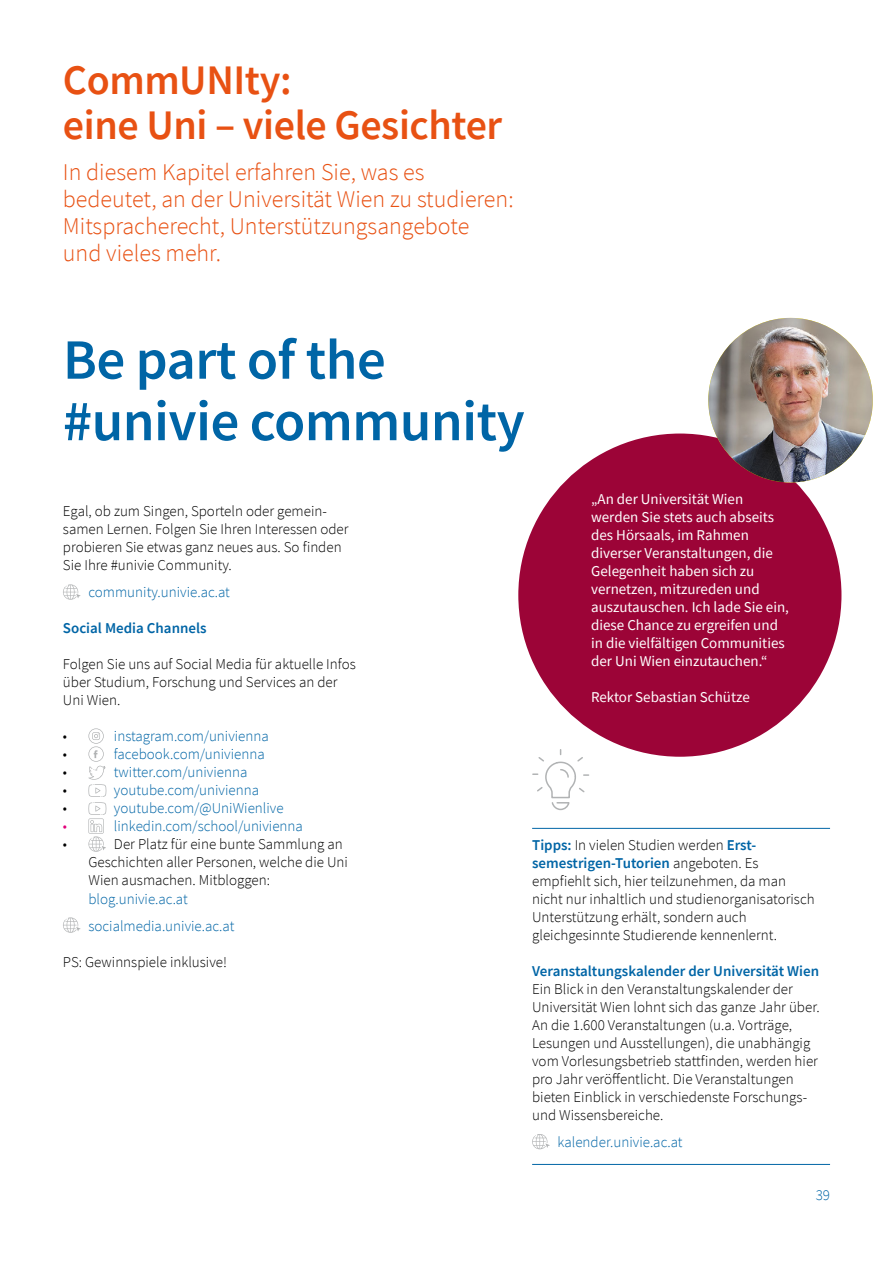
<style>
.page{position:relative;width:893px;height:1263px;background:#fff}
.page>*{position:absolute;margin:0;border:0;box-sizing:border-box;transform-origin:0 0}
.Ebene_2___Headline_blau__H3{font:600 57px/61.5px "Source Sans Pro";letter-spacing:-.01em;color:#0065a6}
.Ebene_1___Headline_orange__H2{font:600 42px/45px "Source Sans Pro";letter-spacing:-.01em;color:#e85113}
.Einleitung__P{font:300 24px/27px "Source Sans Pro";color:#e85113}
.Adressblock__P{font:300 15px/18px "Source Sans Pro";color:#000}
.Zitat_Human__P{font:15px/18px "Source Sans Pro";color:#fff}
.Adressblock__P-2{font:300 15px "Source Sans Pro";color:#0065a6}
.Fließtext_10_12__P{font:300 15px/18px "Source Sans Pro";color:#000}
.Adressblock__P-3{font:600 15px "Source Sans Pro";color:#0065a6}
.t1{font:300 15px "Source Sans Pro";color:#e2007a}
.s1{color:#0065a6}
.s2{font-weight:600;color:#0065a6}
</style>
<div class="page">
<hr style="left:532px;top:828px;width:298px;height:1px;background:#0065a6">
<hr style="left:532px;top:1164px;width:298px;height:1px;background:#0065a6">
<svg style="left:532px;top:1134px;width:18px;height:15px"></svg>
<svg style="left:63px;top:584px;width:18px;height:16px"></svg>
<svg style="left:88px;top:728px;width:18px;height:124px"></svg>
<svg style="left:63px;top:917px;width:18px;height:16px"></svg>
<svg style="left:532px;top:749px;width:57px;height:62px"></svg>
<div style="left:518px;top:433px;width:323px;height:324px;background:#9c0437;border-radius:50%"></div>
<img style="left:708px;top:318px;width:165px;height:164px;border-radius:82px">
<h2 class="Ebene_1___Headline_orange__H2" style="left:63px;top:58px;width:441px">CommUNIty:<br>eine Uni – viele Gesichter</h2>
<p class="Einleitung__P" style="left:63px;top:158px;width:452px">In diesem Kapitel erfahren Sie, was es bedeutet, an der Universität Wien zu studieren:<br>Mitspracherecht, Unterstützungsangebote und vieles mehr.</p>
<h3 class="Ebene_2___Headline_blau__H3" style="left:63px;top:328px;width:463px">Be part of the #univie community</h3>
<p class="Fließtext_10_12__P" style="left:63px;top:502px;width:287px">Egal, ob zum Singen, Sporteln oder gemein&shy;samen Lernen. Folgen Sie Ihren Interessen oder probieren Sie etwas ganz neues aus. So finden Sie Ihre #univie Community.</p>
<p class="Adressblock__P-2" style="left:88px;top:583px;width:143px">community.univie.ac.at</p>
<p class="Adressblock__P-3" style="left:63px;top:619px;width:145px">Social Media Channels</p>
<p class="Adressblock__P" style="left:63px;top:655px;width:294px">Folgen Sie uns auf Social Media für aktuelle Infos über Studium, Forschung und Services an der<br>Uni Wien.</p>
<p class="Adressblock__P" style="left:63px;top:727px;width:6px">•</p>
<p class="Adressblock__P-2" style="left:114px;top:727px;width:156px">instagram.com/univienna</p>
<p class="Adressblock__P" style="left:63px;top:745px;width:6px">•</p>
<p class="Adressblock__P-2" style="left:114px;top:745px;width:152px">facebook.com/univienna</p>
<p class="Adressblock__P" style="left:63px;top:763px;width:6px">•</p>
<p class="Adressblock__P-2" style="left:114px;top:763px;width:135px">twitter.com/univienna</p>
<p class="Adressblock__P" style="left:63px;top:781px;width:6px">•</p>
<p class="Adressblock__P-2" style="left:114px;top:781px;width:147px">youtube.com/univienna</p>
<p class="Adressblock__P" style="left:63px;top:799px;width:6px">•</p>
<p class="Adressblock__P-2" style="left:114px;top:799px;width:171px">youtube.com/@UniWienlive</p>
<p class="t1" style="left:63px;top:817px;width:6px">•</p>
<p class="Adressblock__P-2" style="left:114px;top:817px;width:190px">linkedin.com/school/univienna</p>
<p class="Adressblock__P" style="left:63px;top:835px;width:6px">•</p>
<p class="Adressblock__P" style="left:88px;top:835px;width:261px;text-indent:26px">Der Platz für eine bunte Sammlung an<br>Geschichten aller Personen, welche die Uni<br>Wien ausmachen. Mitbloggen: <span class="s1">blog.univie.ac.at</span></p>
<p class="Adressblock__P-2" style="left:88px;top:916px;width:147px">socialmedia.univie.ac.at</p>
<p class="Adressblock__P" style="left:63px;top:952px;width:166px">PS: Gewinnspiele inklusive!</p>
<p class="Zitat_Human__P" style="left:591px;top:490px;width:199px">„An der Universität Wien werden Sie stets auch abseits des Hörsaals, im Rahmen diverser Veranstaltungen, die<br>Gelegenheit haben sich zu vernetzen, mitzureden und auszutauschen. Ich lade Sie ein, diese Chance zu ergreifen und in die vielfältigen Communities der Uni Wien einzutauchen.“</p>
<p class="Zitat_Human__P" style="left:591px;top:688px;width:160px">Rektor Sebastian Schütze</p>
<p class="Adressblock__P" style="left:532px;top:836px;width:284px"><span class="s2">Tipps:</span> In vielen Studien werden <span class="s2">Erst&shy;semestrigen-Tutorien</span> angeboten. Es empfiehlt sich, hier -teilzunehmen, da man nicht nur inhaltlich und studienorganisatorisch Unterstützung erhält, sondern auch gleichgesinnte Studierende kennenlernt.</p>
<p class="Adressblock__P" style="left:532px;top:962px;width:289px"><span class="s2">Veranstaltungskalender der Universität Wien </span>Ein Blick in den Veranstaltungskalender der Universität Wien lohnt sich das ganze Jahr über.<br>An die 1.600 Veranstaltungen (u.a. Vorträge, Lesungen und Ausstellungen), die unabhängig vom Vorlesungsbetrieb stattfinden, werden hier pro Jahr -veröffentlicht. Die Veranstaltungen bieten Einblick in verschiedenste Forschungs&shy;und Wissensbereiche.</p>
<p class="Adressblock__P-2" style="left:558px;top:1133px;width:126px">kalender.univie.ac.at</p>
<p class="Adressblock__P-2" style="left:816px;top:1186px;width:16px">39</p>
</div>
